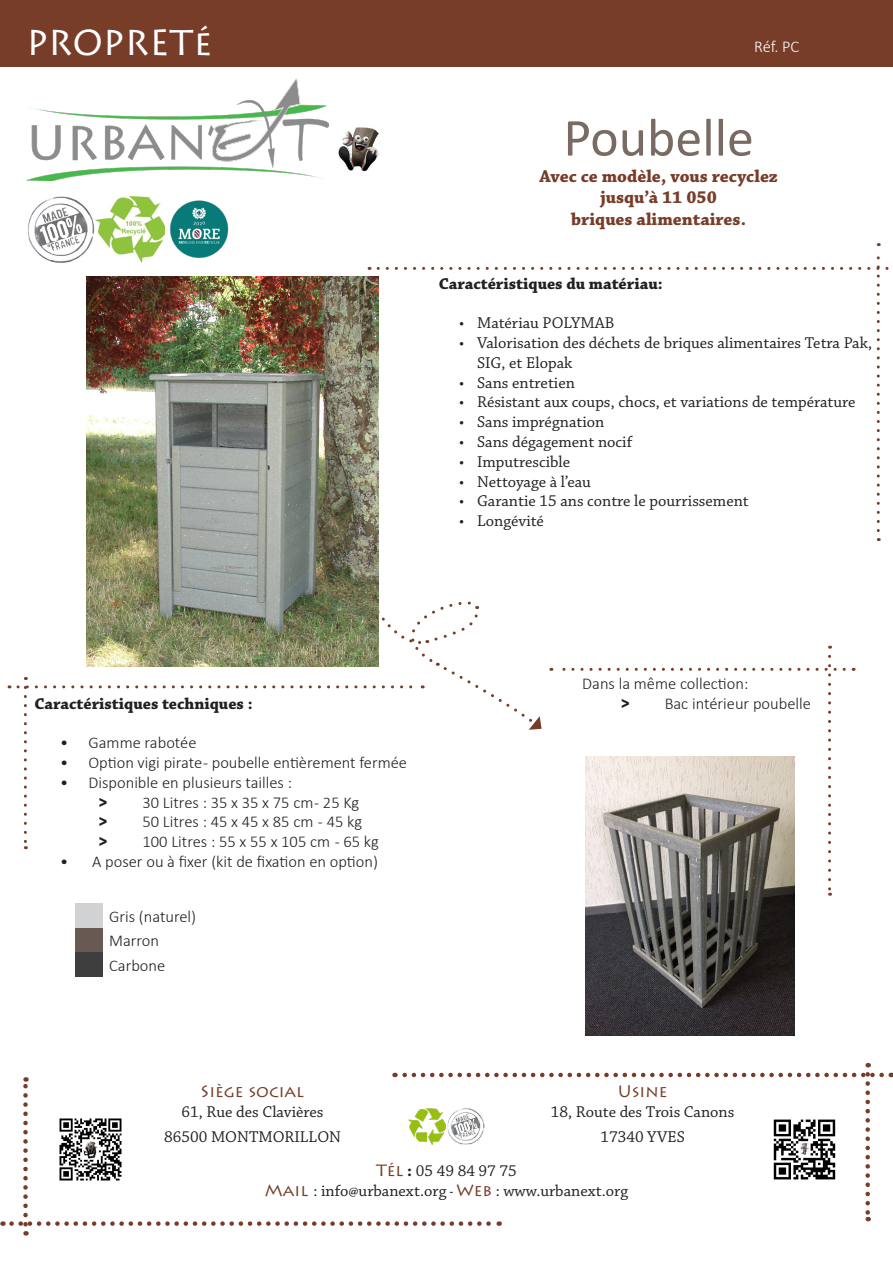
<style>
.page{position:relative;width:893px;height:1263px;background:#fff}
.page>*{position:absolute;margin:0;border:0;box-sizing:border-box;transform-origin:0 0}
.t1{font:54px "Calibri";color:#796a63}
.t2{font:36px "Lithos Pro";letter-spacing:-.01em;color:#fff}
.t3{font:700 18px "Chaparral Pro";color:#773d29}
.t4{font:16.5px/19.8px "Chaparral Pro";color:#231f20}
.t5{font:300 16.5px "Calibri";color:#231f20}
.t6{font:700 16.5px "Chaparral Pro";color:#231f20}
.t7{font:16.5px "Lithos Pro";color:#773d29}
.t8{font:300 16.5px "Calibri";color:#fff}
.s1{font-family:"Franklin Gothic";font-weight:600}
.s2{font-family:"Lithos Pro";color:#773d29}
.s3{font-weight:700}
.s4{font-family:"Tw Cen";font-stretch:condensed}
</style>
<div class="page">
<div style="left:0;top:0;width:893px;height:66px;background:#773d29"></div>
<img style="left:338px;top:127px;width:41px;height:44px">
<img style="left:26px;top:79px;width:302px;height:102px">
<div style="left:76px;top:903px;width:27px;height:25px;background:#d1d2d4"></div>
<div style="left:76px;top:928px;width:27px;height:24px;background:#685952"></div>
<div style="left:76px;top:952px;width:27px;height:25px;background:#3e3e3f"></div>
<svg style="left:12px;top:1073px;width:870px;height:162px"></svg>
<svg style="left:369px;top:243px;width:520px;height:288px"></svg>
<img style="left:28px;top:196px;width:201px;height:67px">
<svg style="left:18px;top:601px;width:524px;height:248px"></svg>
<svg style="left:551px;top:656px;width:293px;height:240px"></svg>
<img style="left:86px;top:276px;width:293px;height:390px">
<img style="left:585px;top:756px;width:210px;height:279px">
<p class="t2" style="left:26px;top:22px;width:188px">PROPRETé</p>
<p class="t8" style="left:754px;top:37px;width:47px">Réf. PC</p>
<p class="t1" style="left:563px;top:100px;width:192px">Poubelle</p>
<p class="t3" style="left:539px;top:165px;width:240px">Avec ce modèle, vous recyclez</p>
<p class="t3" style="left:600px;top:187px;width:118px">jusqu’à 11 050</p>
<p class="t3" style="left:571px;top:209px;width:176px">briques alimentaires.</p>
<p class="t6" style="left:439px;top:274px;width:225px">Caractéristiques du matériau:</p>
<p class="t4" style="left:459px;top:314px;width:157px">• Matériau POLYMAB</p>
<p class="t4" style="left:477px;top:334px;width:397px;text-indent:-18px">• Valorisation des déchets de briques alimentaires Tetra Pak,<br>SIG, et Elopak</p>
<p class="t4" style="left:459px;top:373px;width:117px">• Sans entretien</p>
<p class="t4" style="left:459px;top:393px;width:398px">• Résistant aux coups, chocs, et variations de température</p>
<p class="t4" style="left:459px;top:413px;width:147px">• Sans imprégnation</p>
<p class="t4" style="left:459px;top:433px;width:174px">• Sans dégagement nocif</p>
<p class="t4" style="left:459px;top:452px;width:112px">• Imputrescible</p>
<p class="t4" style="left:459px;top:472px;width:133px">• Nettoyage à l’eau</p>
<p class="t4" style="left:459px;top:492px;width:291px">• Garantie 15 ans contre le pourrissement</p>
<p class="t4" style="left:459px;top:512px;width:86px">• Longévité</p>
<p class="t6" style="left:35px;top:694px;width:220px">Caractéristiques techniques :</p>
<p class="t5" style="left:60px;top:732px;width:138px">• Gamme rabotée</p>
<p class="t5" style="left:60px;top:752px;width:349px">• Option vigi pirate- poubelle entièrement fermée</p>
<p class="t5" style="left:60px;top:772px;width:233px">• Disponible en plusieurs tailles :</p>
<p class="t5" style="left:98px;top:792px;width:262px"><span class="s1">&gt;</span> 30 Litres : 35 x 35 x 75 cm- 25 Kg</p>
<p class="t5" style="left:98px;top:812px;width:265px"><span class="s1">&gt;</span> 50 Litres : 45 x 45 x 85 cm - 45 kg</p>
<p class="t5" style="left:98px;top:831px;width:282px"><span class="s1">&gt;</span> 100 Litres : 55 x 55 x 105 cm - 65 kg</p>
<p class="t5" style="left:60px;top:851px;width:319px">• A poser ou à fixer (kit de fixation en option)</p>
<p class="t5" style="left:109px;top:906px;width:89px">Gris (naturel)</p>
<p class="t5" style="left:109px;top:930px;width:51px">Marron</p>
<p class="t5" style="left:109px;top:955px;width:58px">Carbone</p>
<p class="t7" style="left:201px;top:1082px;width:105px">Siège social</p>
<p class="t4" style="left:182px;top:1102px;width:143px">61, Rue des Clavières</p>
<p class="t4" style="left:164px;top:1127px;width:178px">86500 MONTMORILLON</p>
<p class="t5" style="left:582px;top:674px;width:168px">Dans la même collection:</p>
<p class="t5" style="left:620px;top:693px;width:192px"><span class="s1">&gt;</span> Bac intérieur poubelle</p>
<p class="t7" style="left:618px;top:1082px;width:51px">Usine</p>
<p class="t4" style="left:551px;top:1102px;width:185px">18, Route des Trois Canons</p>
<p class="t4" style="left:600px;top:1127px;width:86px">17340 YVES</p>
<p class="t4" style="left:376px;top:1162px;width:142px"><span class="s2">Tél</span> <span class="s3">:</span> 05 49 84 97 75</p>
<p class="t4" style="left:265px;top:1181px;width:365px"><span class="s2">Mail</span> : info@urbanext.org <span class="s4">-</span> <span class="s2">Web</span> : www.urbanext.org</p>
</div>
